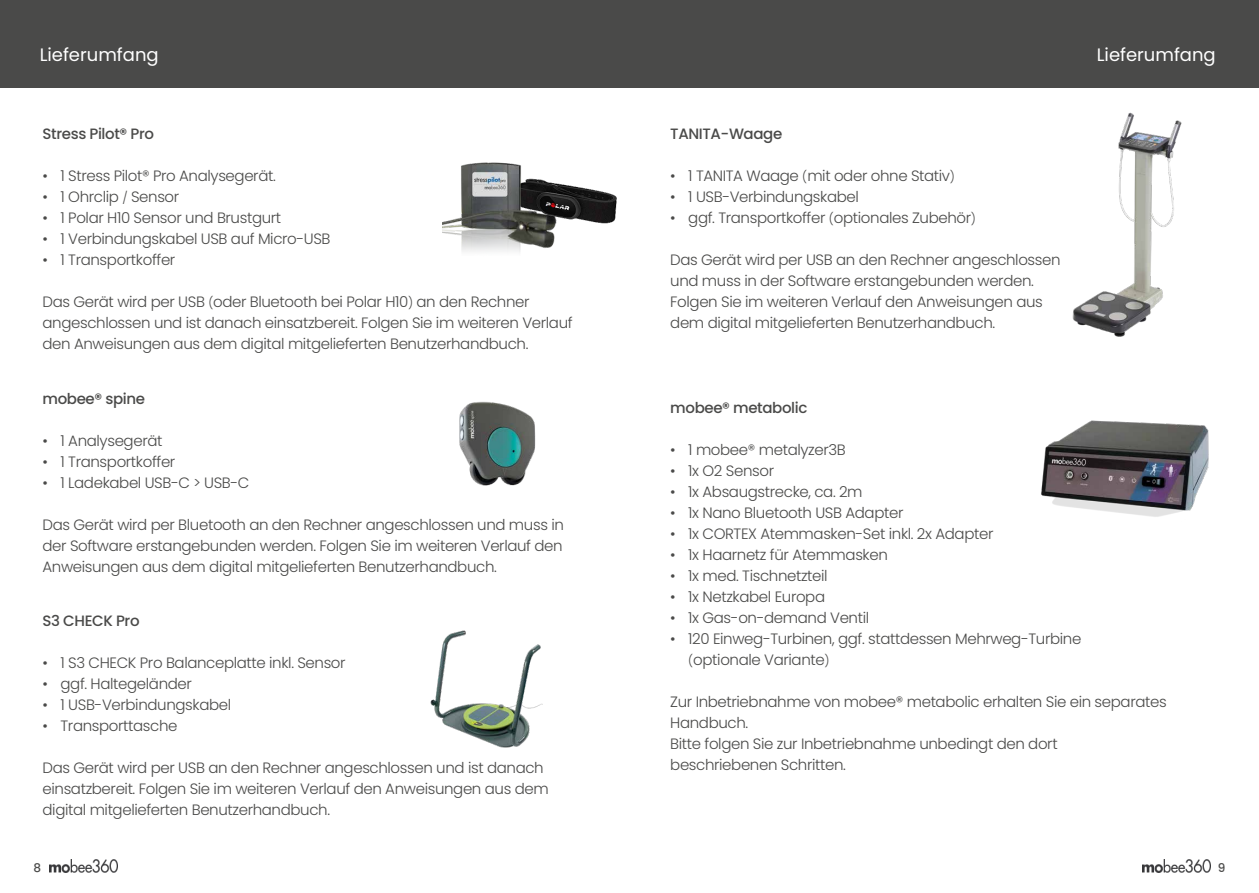
<style>
.page{position:relative;width:1259px;height:893px;background:#fff}
.page>*{position:absolute;margin:0;border:0;box-sizing:border-box;transform-origin:0 0}
.t1{font:18px "Poppins";color:#fff}
.t2{font:300 15px/21px "Poppins";letter-spacing:-.025em;color:#4a4a49}
.t3{font:500 15px "Poppins";letter-spacing:-.025em;color:#4a4a49}
.t4{font:500 12px "Poppins";color:#4a4a49}
.s1{font-size:12px}
</style>
<div class="page">
<img style="left:1142px;top:860px;width:68px;height:12px">
<img style="left:49px;top:860px;width:68px;height:12px">
<div style="left:0;top:0;width:1259px;height:88px;background:#4a4a49"></div>
<img style="left:459px;top:401px;width:77px;height:85px">
<img style="left:430px;top:630px;width:112px;height:118px">
<img style="left:1072px;top:112px;width:110px;height:225px">
<img style="left:1041px;top:420px;width:168px;height:97px">
<img style="left:559px;top:183px;width:58px;height:41px">
<img style="left:442px;top:162px;width:117px;height:90px">
<p class="t1" style="left:40px;top:45px;width:120px">Lieferumfang</p>
<p class="t1" style="left:1096px;top:45px;width:120px">Lieferumfang</p>
<p class="t3" style="left:43px;top:125px;width:113px">Stress Pilot® Pro</p>
<p class="t2" style="left:43px;top:166px;width:235px">• 1 Stress Pilot® Pro Analysegerät.</p>
<p class="t2" style="left:43px;top:187px;width:138px">• 1 Ohrclip <span class="s1">/</span> Sensor</p>
<p class="t2" style="left:43px;top:208px;width:240px">• 1 Polar H10 Sensor und Brustgurt</p>
<p class="t2" style="left:43px;top:229px;width:290px">• 1 Verbindungskabel USB auf Micro-USB</p>
<p class="t2" style="left:43px;top:250px;width:134px">• 1 Transportkoffer</p>
<p class="t2" style="left:43px;top:292px;width:532px">Das Gerät wird per USB <span class="s1">(</span>oder Bluetooth bei Polar H10<span class="s1">)</span> an den Rechner angeschlossen und ist danach einsatzbereit. Folgen Sie im weiteren Verlauf den Anweisungen aus dem digital mitgelieferten Benutzerhandbuch.</p>
<p class="t3" style="left:43px;top:390px;width:104px">mobee® spine</p>
<p class="t2" style="left:43px;top:430px;width:121px">• 1 Analysegerät</p>
<p class="t2" style="left:43px;top:451px;width:134px">• 1 Transportkoffer</p>
<p class="t2" style="left:43px;top:472px;width:208px">• 1 Ladekabel USB-C &gt; USB-C</p>
<p class="t2" style="left:43px;top:514px;width:523px;text-align:justify">Das Gerät wird per Bluetooth an den Rechner angeschlossen und muss in der Software erstangebunden werden. Folgen Sie im weiteren Verlauf den Anweisungen aus dem digital mitgelieferten Benutzerhandbuch.</p>
<p class="t3" style="left:43px;top:612px;width:99px">S3 CHECK Pro</p>
<p class="t2" style="left:43px;top:653px;width:305px">• 1 S3 CHECK Pro Balanceplatte inkl. Sensor</p>
<p class="t2" style="left:43px;top:674px;width:151px">• ggf. Haltegeländer</p>
<p class="t2" style="left:43px;top:695px;width:190px">• 1 USB-Verbindungskabel</p>
<p class="t2" style="left:43px;top:716px;width:136px">• Transporttasche</p>
<p class="t2" style="left:43px;top:758px;width:508px">Das Gerät wird per USB an den Rechner angeschlossen und ist danach einsatzbereit. Folgen Sie im weiteren Verlauf den Anweisungen aus dem digital mitgelieferten Benutzerhandbuch.</p>
<p class="t3" style="left:670px;top:125px;width:114px">TANITA-Waage</p>
<p class="t2" style="left:670px;top:166px;width:286px">• 1 TANITA Waage <span class="s1">(</span>mit oder ohne Stativ<span class="s1">)</span></p>
<p class="t2" style="left:670px;top:187px;width:190px">• 1 USB-Verbindungskabel</p>
<p class="t2" style="left:670px;top:208px;width:307px">• ggf. Transportkoffer <span class="s1">(</span>optionales Zubehör<span class="s1">)</span></p>
<p class="t2" style="left:670px;top:250px;width:392px">Das Gerät wird per USB an den Rechner angeschlossen und muss in der Software erstangebunden werden.<br>Folgen Sie im weiteren Verlauf den Anweisungen aus dem digital mitgelieferten Benutzerhandbuch.</p>
<p class="t3" style="left:670px;top:399px;width:139px">mobee® metabolic</p>
<p class="t2" style="left:670px;top:439px;width:177px">• 1 mobee® metalyzer3B</p>
<p class="t2" style="left:670px;top:460px;width:105px">• 1x O2 Sensor</p>
<p class="t2" style="left:670px;top:481px;width:194px">• 1x Absaugstrecke, ca. 2m</p>
<p class="t2" style="left:670px;top:502px;width:235px">• 1x Nano Bluetooth USB Adapter</p>
<p class="t2" style="left:670px;top:523px;width:325px">• 1x CORTEX Atemmasken-Set inkl. 2x Adapter</p>
<p class="t2" style="left:670px;top:544px;width:219px">• 1x Haarnetz für Atemmasken</p>
<p class="t2" style="left:670px;top:565px;width:159px">• 1x med. Tischnetzteil</p>
<p class="t2" style="left:670px;top:586px;width:156px">• 1x Netzkabel Europa</p>
<p class="t2" style="left:670px;top:607px;width:200px">• 1x Gas-on-demand Ventil</p>
<p class="t2" style="left:688px;top:628px;width:394px;text-indent:-18px">• 120 Einweg-Turbinen, ggf. stattdessen Mehrweg-Turbine <span class="s1">(</span>optionale Variante<span class="s1">)</span></p>
<p class="t2" style="left:670px;top:691px;width:498px">Zur Inbetriebnahme von mobee® metabolic erhalten Sie ein separates Handbuch.<br>Bitte folgen Sie zur Inbetriebnahme unbedingt den dort beschriebenen Schritten.</p>
<p class="t4" style="left:33px;top:861px;width:9px">8</p>
<p class="t4" style="left:1217px;top:861px;width:9px">9</p>
</div>
